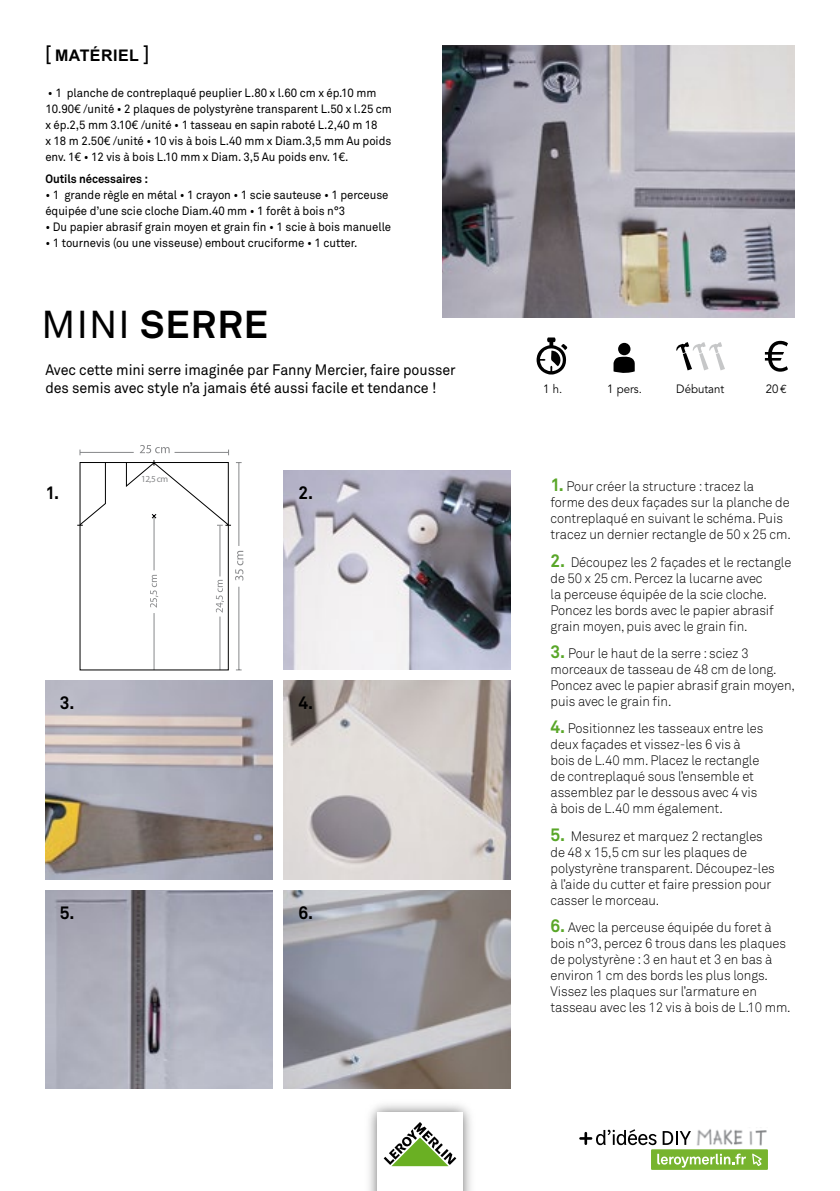
<style>
.page{position:relative;width:840px;height:1191px;background:#fff}
.page>*{position:absolute;margin:0;border:0;box-sizing:border-box;transform-origin:0 0}
.t1{font:700 38.4px "Akkurat";letter-spacing:.03em;color:#000}
.t2{font:38.4px "Akkurat";color:#000}
.t3{font:700 18px "Akkurat";color:#000;scale:.95 1}
.t4{font:700 16px "Arial";letter-spacing:.03em;color:#000}
.t5{font:15px/18px "Akkurat";letter-spacing:-.005em;color:#000;scale:.95 1}
.t6{font:300 13.6px/16px "Akkurat";letter-spacing:-.005em;color:#000;scale:.95 1}
.t7{font:12px/16px "Akkurat";letter-spacing:-.005em;color:#000;scale:.95 1}
.t8{font:12px "Avenir";color:#000;scale:.95 1}
.t9{font:700 12px "Akkurat";letter-spacing:-.005em;color:#000;scale:.95 1}
.t10{font:9.2px "Myriad Pro";color:#87888a}
.s1{font-weight:400;font-size:20.4px}
.s2{font-family:"Euro Mono"}
.s3{font-weight:700;font-size:18px;color:#59a628}
</style>
<div class="page">
<hr style="left:154px;top:613px;width:1px;height:57px;background:#87888a">
<hr style="left:154px;top:516px;width:1px;height:54px;background:#87888a">
<hr style="left:219px;top:616px;width:1px;height:54px;background:#87888a">
<hr style="left:219px;top:525px;width:1px;height:51px;background:#87888a">
<svg style="left:235px;top:551px;width:8px;height:29px"></svg>
<svg style="left:216px;top:580px;width:8px;height:32px"></svg>
<svg style="left:150px;top:575px;width:8px;height:32px"></svg>
<hr style="left:238px;top:587px;width:1px;height:83px;background:#87888a">
<hr style="left:238px;top:463px;width:1px;height:83px;background:#87888a">
<svg style="left:77px;top:445px;width:164px;height:81px"></svg>
<img style="left:45px;top:680px;width:227px;height:199px">
<img style="left:45px;top:890px;width:227px;height:199px">
<img style="left:283px;top:890px;width:227px;height:199px">
<img style="left:283px;top:471px;width:227px;height:198px">
<img style="left:283px;top:680px;width:227px;height:199px">
<div style="left:650px;top:1149px;width:117px;height:20px;background:#77b42e"></div>
<svg style="left:657px;top:1153px;width:88px;height:14px"></svg>
<svg style="left:752px;top:1153px;width:9px;height:13px"></svg>
<svg style="left:579px;top:1129px;width:77px;height:16px"></svg>
<svg style="left:662px;top:1131px;width:28px;height:13px"></svg>
<img style="left:696px;top:1129px;width:47px;height:17px">
<img style="left:749px;top:1130px;width:18px;height:16px">
<svg style="left:536px;top:337px;width:30px;height:37px"></svg>
<svg style="left:613px;top:356px;width:22px;height:17px"></svg>
<div style="left:617px;top:343px;width:13px;height:12px;background:#000;border-radius:50%"></div>
<svg style="left:676px;top:342px;width:48px;height:28px"></svg>
<svg style="left:764px;top:341px;width:23px;height:31px"></svg>
<img style="left:442px;top:45px;width:352px;height:272px">
<img style="left:369px;top:1104px;width:102px;height:87px">
<div style="left:377px;top:1112px;width:85px;height:79px;background:#fff"></div>
<svg style="left:383px;top:1122px;width:73px;height:44px"></svg>
<p class="t4" style="left:45px;top:45px;width:105px"><span class="s1">[</span> MATÉRIEL <span class="s1">]</span></p>
<p class="t7" style="left:45px;top:85px;width:366px">• 1 planche de contreplaqué peuplier L.80 x l.60 cm x ép.10 mm 10.90€ /unité • 2 plaques de polystyrène transparent L.50 x l.25 cm x ép.2,5 mm 3.10€ /unité • 1 tasseau en sapin raboté L.2,40 m 18<br>x 18 m 2.50€ /unité • 10 vis à bois L.40 mm x Diam.3,5 mm Au poids env. 1€ • 12 vis à bois L.10 mm x Diam. 3,5 Au poids env. 1€.</p>
<p class="t9" style="left:45px;top:171px;width:110px">Outils nécessaires :</p>
<p class="t7" style="left:45px;top:187px;width:362px">• 1 grande règle en métal • 1 crayon • 1 scie sauteuse • 1 perceuse équipée d’une scie cloche Diam.40 mm • 1 forêt à bois n°3</p>
<p class="t7" style="left:45px;top:219px;width:365px">• Du papier abrasif grain moyen et grain fin • 1 scie à bois manuelle</p>
<p class="t7" style="left:45px;top:235px;width:330px">• 1 tournevis (ou une visseuse) embout cruciforme • 1 cutter.</p>
<h1 class="t2" style="left:42px;top:302px;width:22px">mini</h1>
<h1 class="t1" style="left:140px;top:300px;width:129px">serre</h1>
<p class="t5" style="left:45px;top:361px;width:433px">Avec cette mini serre imaginée par Fanny Mercier, faire pousser des semis avec style n’a jamais été aussi facile et tendance !</p>
<h2 class="t3" style="left:46px;top:481px;width:16px">1.</h2>
<p class="t10" style="left:141px;top:473px;width:29px">12,5 cm</p>
<h2 class="t3" style="left:60px;top:691px;width:17px">3.</h2>
<h2 class="t3" style="left:298px;top:481px;width:17px">2.</h2>
<h2 class="t3" style="left:298px;top:691px;width:17px">4.</h2>
<h2 class="t3" style="left:60px;top:901px;width:17px">5.</h2>
<h2 class="t3" style="left:298px;top:901px;width:17px">6.</h2>
<p class="t8" style="left:543px;top:382px;width:22px">1 h.</p>
<p class="t8" style="left:607px;top:382px;width:38px">1 pers.</p>
<p class="t8" style="left:676px;top:382px;width:52px">Débutant</p>
<p class="t8" style="left:765px;top:382px;width:24px">20<span class="s2">€</span></p>
<p class="t6" style="left:550px;top:479px;width:254px"><span class="s3">1.</span> Pour créer la structure : tracez la forme des deux façades sur la planche de contreplaqué en suivant le schéma. Puis tracez un dernier rectangle de 50 x 25 cm.</p>
<p class="t6" style="left:550px;top:554px;width:255px"><span class="s3">2.</span> Découpez les 2 façades et le rectangle de 50 x 25 cm. Percez la lucarne avec<br>la perceuse équipée de la scie cloche.<br>Poncez les bords avec le papier abrasif grain moyen, puis avec le grain fin.</p>
<p class="t6" style="left:550px;top:645px;width:259px"><span class="s3">3.</span> Pour le haut de la serre : sciez 3 morceaux de tasseau de 48 cm de long.<br>Poncez avec le papier abrasif grain moyen, puis avec le grain fin.</p>
<p class="t6" style="left:550px;top:721px;width:225px"><span class="s3">4.</span> Positionnez les tasseaux entre les deux façades et vissez-les 6 vis à bois de L.40 mm. Placez le rectangle de contreplaqué sous l’ensemble et assemblez par le dessous avec 4 vis à bois de L.40 mm également.</p>
<p class="t6" style="left:550px;top:828px;width:237px"><span class="s3">5.</span> Mesurez et marquez 2 rectangles de 48 x 15,5 cm sur les plaques de polystyrène transparent. Découpez-les à l’aide du cutter et faire pression pour casser le morceau.</p>
<p class="t6" style="left:550px;top:919px;width:254px"><span class="s3">6.</span> Avec la perceuse équipée du foret à bois n°3, percez 6 trous dans les plaques de polystyrène : 3 en haut et 3 en bas à environ 1 cm des bords les plus longs.<br>Vissez les plaques sur l’armature en tasseau avec les 12 vis à bois de L.10 mm.</p>
</div>
